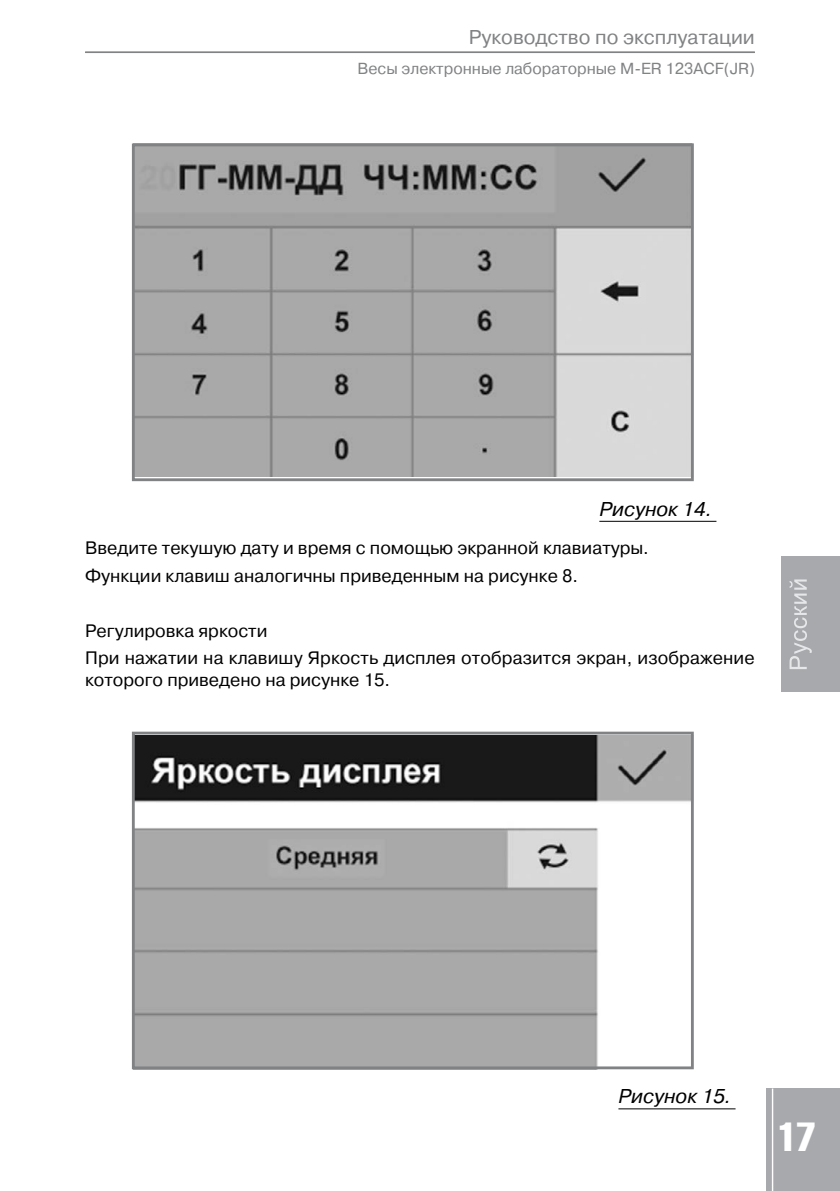
<style>
.page{position:relative;width:840px;height:1191px;background:#fff}
.page>*{position:absolute;margin:0;border:0;box-sizing:border-box;transform-origin:0 0}
.t1{font:40px "AG Letterica Compressed C";color:#fff}
.t2{font:20px "Pragmatica C";color:#808284}
.t3{font:italic 20px "Pragmatica";color:#000}
.t4{font:18px/27.2px "Pragmatica";color:#000}
.t5{font:16px "Pragmatica C";color:#808284}
</style>
<div class="page">
<hr style="left:599px;top:521px;width:117px;height:1px;background:#000">
<hr style="left:618px;top:1108px;width:117px;height:1px;background:#000">
<img style="left:136px;top:147px;width:553px;height:330px">
<img style="left:136px;top:736px;width:553px;height:329px">
<div style="left:132px;top:143px;width:561px;height:338px;border:3px solid #808284"></div>
<div style="left:132px;top:731px;width:561px;height:338px;border:3px solid #808284"></div>
<hr style="left:85px;top:52px;width:669px;height:1px;background:#808284">
<div style="left:765px;top:1088px;width:74px;height:103px;background:#a7a9ac"></div>
<div style="left:780px;top:557px;width:59px;height:135px;background:#a7a9ac"></div>
<svg style="left:789px;top:579px;width:22px;height:90px"></svg>
<hr style="left:771px;top:1088px;width:1px;height:103px;background:#fff">
<p class="t2" style="left:468px;top:26px;width:287px">Руководство по эксплуатации</p>
<p class="t5" style="left:357px;top:60px;width:398px">Весы электронные лабораторные M-ER 123ACF(JR)</p>
<p class="t3" style="left:599px;top:496px;width:114px">Рисунок 14.</p>
<p class="t4" style="left:85px;top:535px;width:565px">Введите текушую дату и время с помощью экранной клавиатуры.<br>Функции клавиш аналогичны приведенным на рисунке 8.</p>
<p class="t4" style="left:85px;top:617px;width:670px">Регулировка яркости<br>При нажатии на клавишу Яркость дисплея отобразится экран, изображение</p>
<p class="t4" style="left:85px;top:666px;width:306px">которого приведено на рисунке 15.</p>
<p class="t3" style="left:618px;top:1084px;width:114px">Рисунок 15.</p>
<h1 class="t1" style="left:777px;top:1114px;width:39px">17</h1>
</div>
